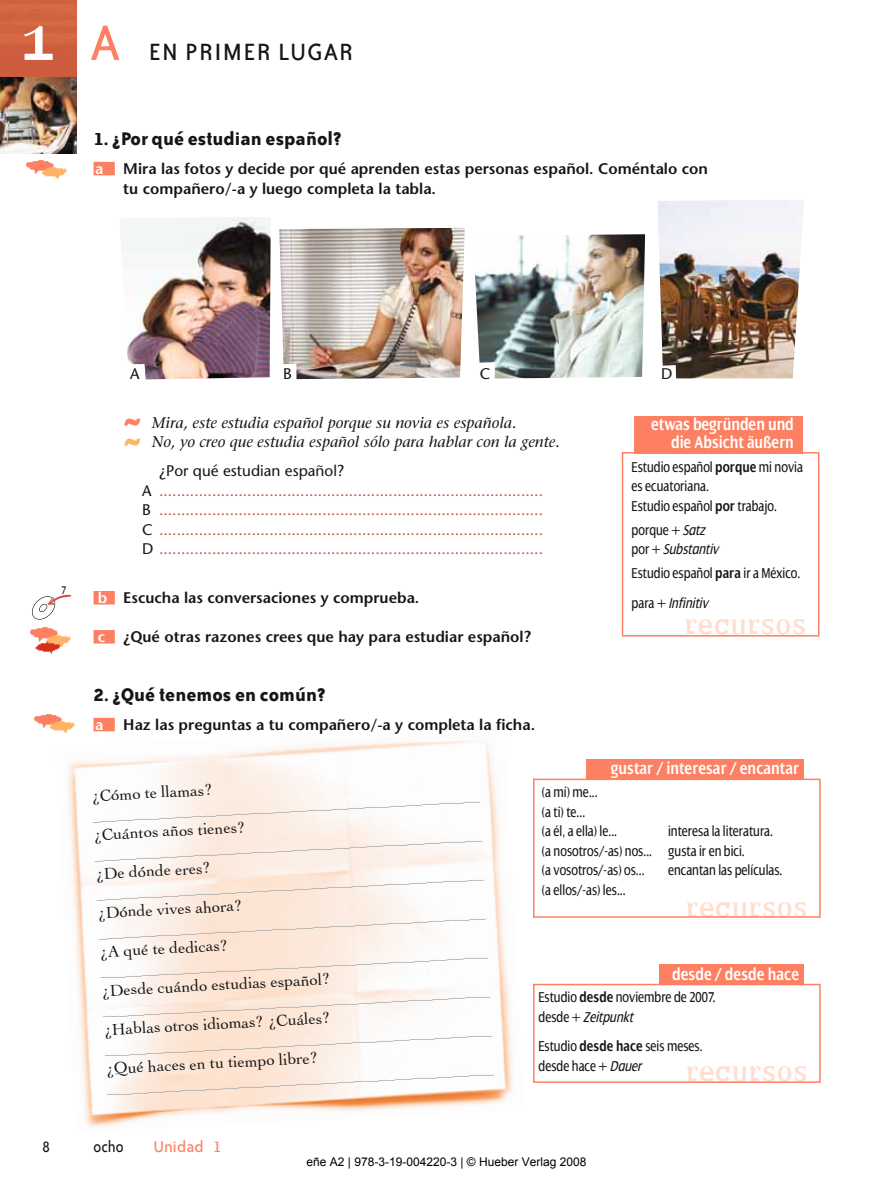
<style>
.page{position:relative;width:893px;height:1191px;background:#fff}
.page>*{position:absolute;margin:0;border:0;box-sizing:border-box;transform-origin:0 0}
.t1{font:700 40.05px "Amplifier";color:#fd8062}
.t2{font:700 40.05px "Amplifier";color:#ffb465}
.t3{font:27px "Bailey Sans ITC";letter-spacing:.045em;color:#151616}
.t4{font:300 26.4px "Amplifier";color:#ffded1}
.t5{font:700 21px "Bailey Sans ITC";color:#151616}
.t6{font:600 18px/18px "Dialog Cond";color:#fff;text-align:right}
.t7{font:18px "Bailey Sans ITC";color:#fd8062}
.t8{font:18px "Bailey Sans ITC";color:#151616;scale:.9 1}
.t9{font:16.5px "Cochin";color:#afb0b0}
.t10{font:16.5px "Cochin";color:#151616}
.t11{font:15.3px/19.5px "Stone Sans LT";color:#cc5345}
.t12{font:15.3px/19.5px "Dialog Cond";color:#151616}
.t13{font:600 15.3px/19.5px "Stone Sans LT";color:#151616}
.t14{font:italic 15.3px "Stone Serif LT";color:#151616}
.t15{font:italic 15.3px/19.5px "Dialog Cond";color:#151616}
.t16{font:15.3px "Stone Sans LT";color:#151616}
.t17{font:600 15.3px "Stone Sans LT";color:#fff}
.t18{font:12px "Arial";color:#000}
.t19{font:12px "Dialog Cond";color:#151616}
.s1{font-family:"Amplifier";font-weight:300;font-size:60px;color:#fff}
.s2{font-size:57px;color:#fd8062}
.s3{color:#151616}
.s4{color:#fff}
.s5{font-weight:600}
.s6{font-style:normal}
.s7{font-style:italic}
</style>
<div class="page">
<img style="left:0;top:77px;width:77px;height:76px">
<div style="left:0;top:0;width:77px;height:77px;background:#d06140"></div>
<img style="left:26px;top:160px;width:28px;height:14px">
<img style="left:41px;top:166px;width:26px;height:13px">
<img style="left:34px;top:714px;width:28px;height:14px">
<img style="left:50px;top:720px;width:24px;height:11px">
<img style="left:30px;top:627px;width:28px;height:12px">
<img style="left:45px;top:633px;width:26px;height:11px">
<img style="left:35px;top:639px;width:30px;height:15px">
<img style="left:55px;top:723px;width:458px;height:405px">
<div style="left:659px;top:964px;width:145px;height:19px;background:#fd8062"></div>
<div style="left:533px;top:983px;width:288px;height:99px;border:2px solid #fd8062"></div>
<div style="left:94px;top:162px;width:21px;height:13px;background:#fd8062"></div>
<div style="left:94px;top:591px;width:21px;height:13px;background:#fd8062"></div>
<div style="left:94px;top:630px;width:21px;height:13px;background:#fd8062"></div>
<div style="left:94px;top:718px;width:21px;height:13px;background:#fd8062"></div>
<img style="left:120px;top:217px;width:151px;height:162px">
<div style="left:634px;top:416px;width:168px;height:37px;background:#fd8062"></div>
<div style="left:622px;top:452px;width:197px;height:184px;border:2px solid #fd8062"></div>
<div style="left:586px;top:760px;width:218px;height:19px;background:#fd8062"></div>
<div style="left:533px;top:778px;width:288px;height:139px;border:2px solid #fd8062"></div>
<img style="left:279px;top:228px;width:186px;height:151px">
<img style="left:475px;top:234px;width:170px;height:144px">
<img style="left:659px;top:200px;width:145px;height:178px">
<svg style="left:32px;top:596px;width:24px;height:24px"></svg>
<h2 class="t3" style="left:21px;top:42px;width:334px"><span class="s1">1</span> <span class="s2">A</span> EN PRIMER LUGAR</h2>
<p class="t5" style="left:94px;top:131px;width:250px">1. ¿Por qué estudian español?</p>
<p class="t17" style="left:95px;top:163px;width:10px">a</p>
<p class="t13" style="left:123px;top:161px;width:586px">Mira las fotos y decide por qué aprenden estas personas español. Coméntalo con tu compañero/-a y luego completa la tabla.</p>
<p class="t16" style="left:130px;top:368px;width:11px">A</p>
<p class="t16" style="left:283px;top:368px;width:10px">B</p>
<p class="t16" style="left:480px;top:368px;width:12px">C</p>
<p class="t16" style="left:661px;top:368px;width:13px">D</p>
<p class="t19" style="left:62px;top:586px;width:6px">7</p>
<h1 class="t1" style="left:123px;top:419px;width:20px">˜</h1>
<p class="t14" style="left:152px;top:416px;width:366px">Mira, este estudia español porque su novia es española.</p>
<h1 class="t2" style="left:123px;top:439px;width:20px">˜</h1>
<p class="t14" style="left:152px;top:436px;width:409px">No, yo creo que estudia español sólo para hablar con la gente.</p>
<p class="t11" style="left:142px;top:463px;width:403px;text-indent:17px"><span class="s3">¿Por qué estudian español?<br>A</span> .......................................................................................<br><span class="s3">B</span> .......................................................................................<br><span class="s3">C</span> .......................................................................................<br><span class="s3">D</span> .......................................................................................</p>
<p class="t13" style="left:98px;top:590px;width:323px"><span class="s4">b</span> Escucha las conversaciones y comprueba.</p>
<p class="t13" style="left:98px;top:629px;width:434px"><span class="s4">c</span> ¿Qué otras razones crees que hay para estudiar español?</p>
<p class="t5" style="left:94px;top:687px;width:234px">2. ¿Qué tenemos en común?</p>
<p class="t17" style="left:95px;top:719px;width:10px">a</p>
<p class="t13" style="left:123px;top:716px;width:413px">Haz las preguntas a tu compañero/-a y completa la ficha.</p>
<p class="t6" style="left:651px;top:416px;width:144px">etwas begründen und die Absicht äußern</p>
<p class="t12" style="left:632px;top:458px;width:173px">Estudio español <span class="s5">porque</span> mi novia es ecuatoriana.<br>Estudio español <span class="s5">por</span> trabajo.</p>
<p class="t15" style="left:632px;top:521px;width:88px"><span class="s6">porque +</span> Satz <span class="s6">por +</span> Substantiv</p>
<p class="t12" style="left:632px;top:560px;width:170px;line-height:29.2px">Estudio español <span class="s5">para</span> ir a México. para + <span class="s7">Infinitiv</span></p>
<h3 class="t4" style="left:684px;top:614px;width:124px">recursos</h3>
<p class="t6" style="left:611px;top:760px;width:190px">gustar / interesar / encantar</p>
<p class="t12" style="left:542px;top:784px;width:77px">(a mí) me...<br>(a ti) te...<br>(a él, a ella) le...</p>
<p class="t10" style="left:91px;top:789px;width:123px;rotate:-3deg">¿Cómo te llamas?</p>
<p class="t9" style="left:92px;top:809px;width:389px;rotate:-3deg">_______________________________________________</p>
<p class="t10" style="left:93px;top:828px;width:154px;rotate:-3deg">¿Cuántos años tienes?</p>
<p class="t9" style="left:94px;top:848px;width:389px;rotate:-3deg">_______________________________________________</p>
<p class="t10" style="left:95px;top:867px;width:117px;rotate:-3deg">¿De dónde eres?</p>
<p class="t9" style="left:96px;top:886px;width:389px;rotate:-3deg">_______________________________________________</p>
<p class="t10" style="left:97px;top:906px;width:147px;rotate:-3deg">¿Dónde vives ahora?</p>
<p class="t9" style="left:98px;top:925px;width:389px;rotate:-3deg">_______________________________________________</p>
<p class="t10" style="left:99px;top:945px;width:130px;rotate:-3deg">¿A qué te dedicas?</p>
<p class="t9" style="left:100px;top:964px;width:389px;rotate:-3deg">_______________________________________________</p>
<p class="t12" style="left:542px;top:823px;width:233px;text-indent:126px">interesa la literatura. (a nosotros/-as) nos... gusta ir en bici.<br>(a vosotros/-as) os...</p>
<p class="t12" style="left:668px;top:862px;width:116px">encantan las películas.</p>
<p class="t12" style="left:542px;top:881px;width:85px">(a ellos/-as) les...</p>
<h3 class="t4" style="left:686px;top:896px;width:124px">recursos</h3>
<p class="t6" style="left:672px;top:966px;width:128px">desde / desde hace</p>
<p class="t12" style="left:538px;top:989px;width:179px">Estudio <span class="s5">desde</span> noviembre de 2007. desde + <span class="s7">Zeitpunkt</span></p>
<p class="t12" style="left:538px;top:1037px;width:166px">Estudio <span class="s5">desde hace</span> seis meses. desde hace + <span class="s7">Dauer</span></p>
<p class="t10" style="left:101px;top:984px;width:230px;rotate:-3deg">¿Desde cuándo estudias español?</p>
<p class="t9" style="left:102px;top:1003px;width:389px;rotate:-3deg">_______________________________________________</p>
<p class="t10" style="left:103px;top:1023px;width:229px;rotate:-3deg">¿Hablas otros idiomas? ¿Cuáles?</p>
<p class="t9" style="left:104px;top:1042px;width:389px;rotate:-3deg">_______________________________________________</p>
<p class="t10" style="left:105px;top:1062px;width:214px;rotate:-3deg">¿Qué haces en tu tiempo libre?</p>
<p class="t9" style="left:106px;top:1081px;width:389px;rotate:-3deg">_______________________________________________</p>
<h3 class="t4" style="left:686px;top:1061px;width:124px">recursos</h3>
<p class="t8" style="left:43px;top:1140px;width:10px">8</p>
<p class="t8" style="left:94px;top:1140px;width:35px">ocho</p>
<p class="t7" style="left:153px;top:1140px;width:70px">Unidad 1</p>
<p class="t18" style="left:306px;top:1154px;width:281px">eñe A2 | 978-3-19-004220-3 | © Hueber Verlag 2008</p>
</div>
